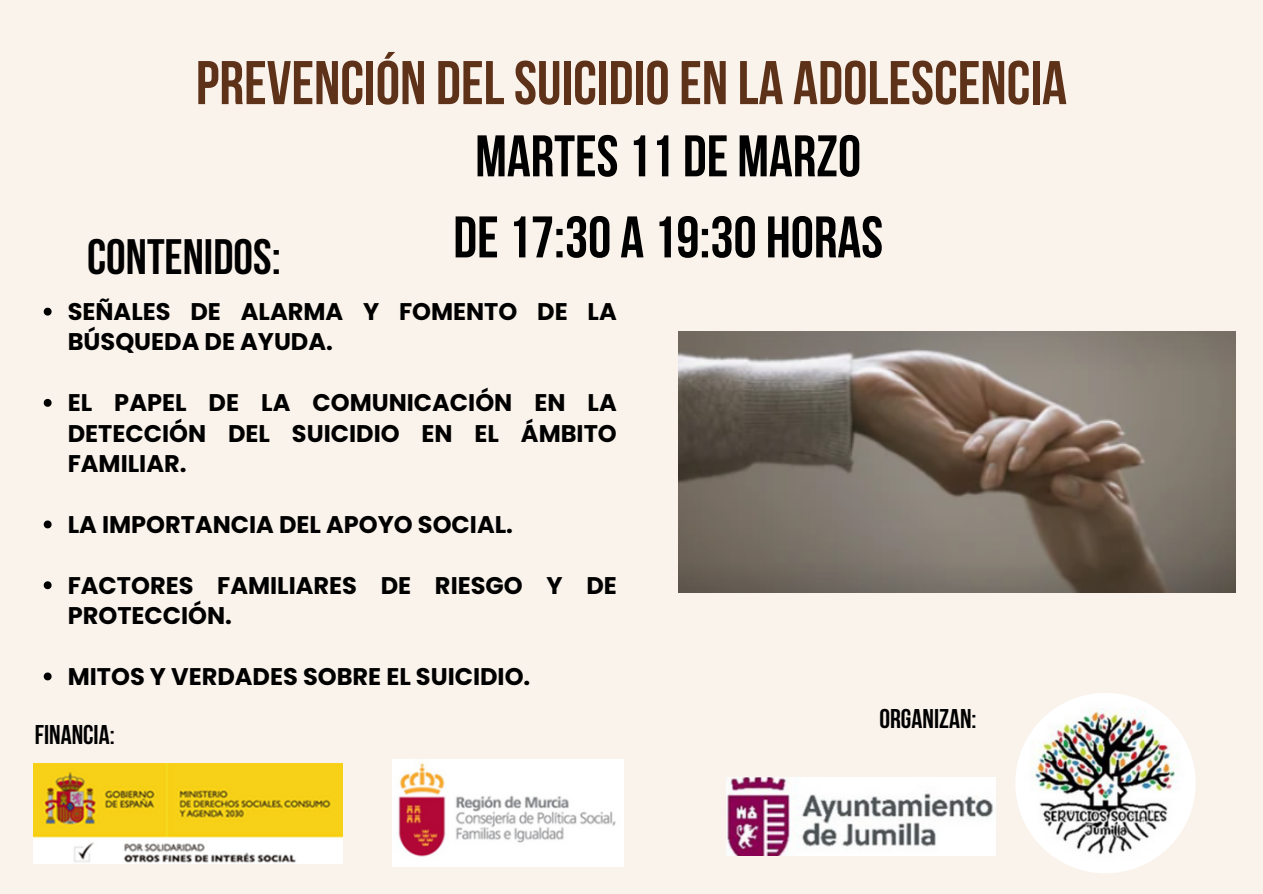
<style>
.page{position:relative;width:1263px;height:894px;background:#fff}
.page>*{position:absolute;margin:0;border:0;box-sizing:border-box;transform-origin:0 0}
.t1{font:700 61.5px "Bebas Neue";color:#5e3119}
.t2{font:700 58.5px/81px "Bebas Neue";color:#000;text-align:center}
.t3{font:700 49.5px "Bebas Neue";color:#000}
.t4{font:700 27px "Bebas Neue";color:#000}
.t5{font:700 24px/30.3px "Poppins";color:#000}
</style>
<div class="page">
<div style="left:0;top:0;width:1263px;height:893px;background:#faf3ec"></div>
<img style="left:34px;top:763px;width:308px;height:100px">
<img style="left:393px;top:759px;width:230px;height:107px">
<img style="left:727px;top:777px;width:269px;height:77px">
<img style="left:1015px;top:692px;width:180px;height:181px;border-radius:50%">
<img style="left:679px;top:331px;width:557px;height:261px">
<svg style="left:44px;top:307px;width:8px;height:8px"></svg>
<svg style="left:44px;top:399px;width:8px;height:7px"></svg>
<svg style="left:44px;top:520px;width:8px;height:8px"></svg>
<svg style="left:44px;top:581px;width:8px;height:8px"></svg>
<svg style="left:44px;top:672px;width:8px;height:8px"></svg>
<h3 class="t1" style="left:196px;top:58px;width:873px">PREVENCIÓN DELSUICIDIOEN LA ADOLESCENCIA</h3>
<p class="t2" style="left:453px;top:121px;width:431px">MARTES11 DE MARZO<br>DE17:30 A 19:30 HORAS</p>
<p class="t3" style="left:87px;top:237px;width:195px">CONTENIDOS:</p>
<h2 class="t5" style="left:68px;top:296px;width:551px">SEÑALES DE ALARMA Y FOMENTO DE LA<br>BÚSQUEDA DE AYUDA.</h2>
<h1 class="t5" style="left:68px;top:387px;width:551px;text-align:justify">EL PAPEL DE LA COMUNICACIÓN EN LA DETECCIÓN DEL SUICIDIO EN EL ÁMBITO FAMILIAR.</h1>
<p class="t5" style="left:68px;top:509px;width:447px">LA IMPORTANCIA DEL APOYO SOCIAL.</p>
<p class="t5" style="left:68px;top:570px;width:551px">FACTORES FAMILIARES DE RIESGO Y DE<br>PROTECCIÓN.</p>
<p class="t5" style="left:68px;top:661px;width:464px">MITOS Y VERDADES SOBRE EL SUICIDIO.</p>
<p class="t4" style="left:35px;top:724px;width:81px">FINANCIA:</p>
<p class="t4" style="left:879px;top:707px;width:99px">ORGANIZAN:</p>
</div>
